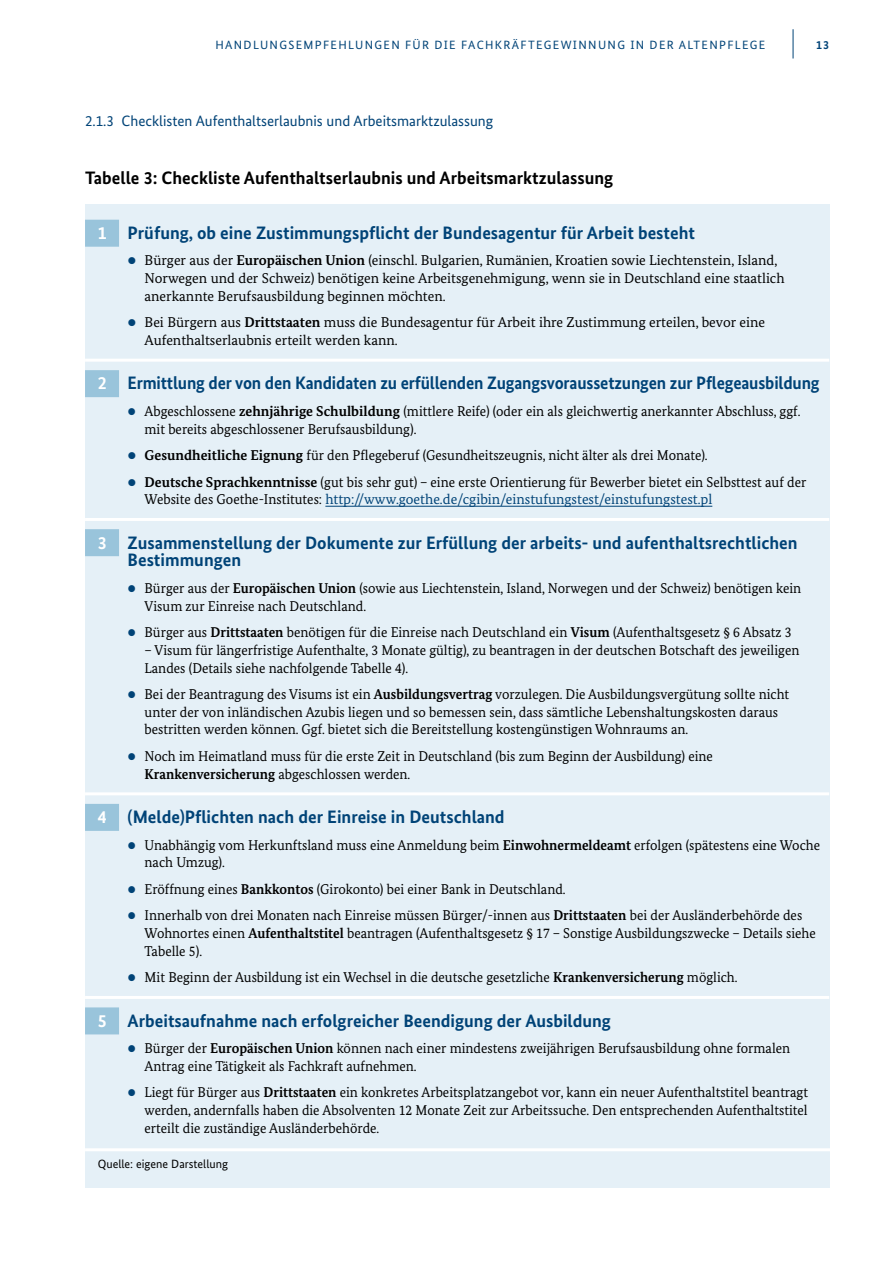
<style>
.page{position:relative;width:893px;height:1263px;background:#fff}
.page>*{position:absolute;margin:0;border:0;box-sizing:border-box;transform-origin:0 0}
.t1{font:700 18px/17.7px "Bundes Sans";color:#004377}
.t2{font:700 18px "Bundes Sans";color:#004377;scale:.96 1}
.t3{font:700 18px "Bundes Sans";color:#000}
.t4{font:15px "Bundes Sans";color:#004377}
.t5{font:14.25px/17.7px "Bundes Serif";color:#000;scale:.96 1}
.t6{font:14.25px/17.7px "Bundes Serif";color:#000}
.t7{font:12px "Bundes Sans";letter-spacing:.11em;color:#004377}
.t8{font:12px "Bundes Sans";color:#000}
.t9{font:700 12px "Bundes Sans";color:#004377}
.s1{color:#fff}
.s2{color:#004377}
.s3{font-weight:700}
</style>
<div class="page">
<hr style="left:793px;top:29px;width:1px;height:30px;background:#004377">
<div style="left:85px;top:204px;width:744px;height:983px;background:#e5f0f7"></div>
<div style="left:85px;top:220px;width:34px;height:27px;background:#99c4db"></div>
<hr style="left:85px;top:359px;width:744px;height:3px;background:#fff">
<div style="left:85px;top:370px;width:34px;height:27px;background:#99c4db"></div>
<hr style="left:325px;top:506px;width:387px;height:1px;background:#004377">
<hr style="left:85px;top:518px;width:744px;height:3px;background:#fff">
<div style="left:85px;top:529px;width:34px;height:27px;background:#99c4db"></div>
<hr style="left:85px;top:792px;width:744px;height:3px;background:#fff">
<div style="left:85px;top:804px;width:34px;height:27px;background:#99c4db"></div>
<hr style="left:85px;top:996px;width:744px;height:3px;background:#fff">
<div style="left:85px;top:1007px;width:34px;height:27px;background:#99c4db"></div>
<hr style="left:85px;top:1148px;width:753px;height:3px;background:#fff">
<p class="t7" style="left:215px;top:37px;width:551px">HANDLUNGSEMPFEHLUNGEN FÜR DIE FACHKRÄFTEGEWINNUNG IN DER ALTENPFLEGE</p>
<p class="t9" style="left:816px;top:37px;width:15px">13</p>
<h5 class="t4" style="left:85px;top:112px;width:410px">2.1.3 Checklisten Aufenthaltserlaubnis und Arbeitsmarktzulassung</h5>
<h4 class="t3" style="left:85px;top:167px;width:530px">Tabelle 3: Checkliste Aufenthaltserlaubnis und Arbeitsmarktzulassung</h4>
<p class="t1" style="left:98px;top:224px;width:599px"><span class="s1">1</span> Prüfung, ob eine Zustimmungspflicht der Bundesagentur für Arbeit besteht</p>
<p class="t6" style="left:145px;top:251px;width:641px;text-indent:-17px"><span class="s2">•</span> Bürger aus der <span class="s3">Europäischen Union</span> (einschl. Bulgarien, Rumänien, Kroatien sowie Liechtenstein, Island,<br>Norwegen und der Schweiz) benötigen keine Arbeitsgenehmigung, wenn sie in Deutschland eine staatlich anerkannte Berufsausbildung beginnen möchten.</p>
<p class="t6" style="left:145px;top:313px;width:622px;text-indent:-17px"><span class="s2">•</span> Bei Bürgern aus <span class="s3">Drittstaaten</span> muss die Bundesagentur für Arbeit ihre Zustimmung erteilen, bevor eine<br>Aufenthaltserlaubnis erteilt werden kann.</p>
<p class="t2" style="left:98px;top:372px;width:753px"><span class="s1">2</span> Ermittlung der von den Kandidaten zu erfüllenden Zugangsvoraussetzungen zur Pflegeausbildung</p>
<p class="t5" style="left:145px;top:402px;width:685px;text-indent:-17px"><span class="s2">•</span> Abgeschlossene <span class="s3">zehnjährige Schulbildung</span> (mittlere Reife) (oder ein als gleichwertig anerkannter Abschluss, ggf. mit bereits abgeschlossener Berufsausbildung).</p>
<p class="t5" style="left:128px;top:446px;width:606px"><span class="s2">•</span> <span class="s3">Gesundheitliche Eignung</span> für den Pflegeberuf (Gesundheitszeugnis, nicht älter als drei Monate).</p>
<p class="t5" style="left:145px;top:473px;width:691px;text-indent:-17px"><span class="s2">•</span> <span class="s3">Deutsche Sprachkenntnisse</span> (gut bis sehr gut) – eine erste Orientierung für Bewerber bietet ein Selbsttest auf der<br>Website des Goethe-Institutes: <span class="s2">http://www.goethe.de/cgibin/einstufungstest/einstufungstest.pl</span></p>
<p class="t1" style="left:128px;top:533px;width:672px;text-indent:-30px"><span class="s1">3</span> Zusammenstellung der Dokumente zur Erfüllung der arbeits- und aufenthaltsrechtlichen<br>Bestimmungen</p>
<p class="t5" style="left:145px;top:579px;width:686px;text-indent:-17px"><span class="s2">•</span> Bürger aus der <span class="s3">Europäischen Union</span> (sowie aus Liechtenstein, Island, Norwegen und der Schweiz) benötigen kein<br>Visum zur Einreise nach Deutschland.</p>
<p class="t5" style="left:128px;top:623px;width:693px"><span class="s2">•</span> Bürger aus <span class="s3">Drittstaaten</span> benötigen für die Einreise nach Deutschland ein <span class="s3">Visum</span> (Aufenthaltsgesetz § 6 Absatz 3</p>
<p class="t5" style="left:145px;top:641px;width:684px">– Visum für längerfristige Aufenthalte, 3 Monate gültig), zu beantragen in der deutschen Botschaft des jeweiligen<br>Landes (Details siehe nachfolgende Tabelle 4).</p>
<p class="t5" style="left:145px;top:685px;width:673px;text-indent:-17px"><span class="s2">•</span> Bei der Beantragung des Visums ist ein <span class="s3">Ausbildungsvertrag</span> vorzulegen. Die Ausbildungsvergütung sollte nicht unter der von inländischen Azubis liegen und so bemessen sein, dass sämtliche Lebenshaltungskosten daraus bestritten werden können. Ggf. bietet sich die Bereitstellung kostengünstigen Wohnraums an.</p>
<p class="t5" style="left:145px;top:747px;width:594px;text-indent:-17px"><span class="s2">•</span> Noch im Heimatland muss für die erste Zeit in Deutschland (bis zum Beginn der Ausbildung) eine<br><span class="s3">Krankenversicherung</span> abgeschlossen werden.</p>
<p class="t1" style="left:98px;top:808px;width:408px"><span class="s1">4</span> (Melde)Pflichten nach der Einreise in Deutschland</p>
<p class="t5" style="left:145px;top:836px;width:705px;text-indent:-17px"><span class="s2">•</span> Unabhängig vom Herkunftsland muss eine Anmeldung beim <span class="s3">Einwohnermeldeamt</span> erfolgen (spätestens eine Woche nach Umzug).</p>
<p class="t5" style="left:128px;top:880px;width:458px"><span class="s2">•</span> Eröffnung eines <span class="s3">Bankkontos</span> (Girokonto) bei einer Bank in Deutschland.</p>
<p class="t5" style="left:145px;top:906px;width:701px;text-indent:-17px"><span class="s2">•</span> Innerhalb von drei Monaten nach Einreise müssen Bürger/-innen aus <span class="s3">Drittstaaten</span> bei der Ausländerbehörde des<br>Wohnortes einen <span class="s3">Aufenthaltstitel</span> beantragen (Aufenthaltsgesetz § 17 – Sonstige Ausbildungszwecke – Details siehe<br>Tabelle 5).</p>
<p class="t5" style="left:128px;top:968px;width:637px"><span class="s2">•</span> Mit Beginn der Ausbildung ist ein Wechsel in die deutsche gesetzliche <span class="s3">Krankenversicherung</span> möglich.</p>
<p class="t1" style="left:98px;top:1011px;width:515px"><span class="s1">5</span> Arbeitsaufnahme nach erfolgreicher Beendigung der Ausbildung</p>
<p class="t5" style="left:145px;top:1039px;width:674px;text-indent:-17px"><span class="s2">•</span> Bürger der <span class="s3">Europäischen Union</span> können nach einer mindestens zweijährigen Berufsausbildung ohne formalen<br>Antrag eine Tätigkeit als Fachkraft aufnehmen.</p>
<p class="t5" style="left:145px;top:1083px;width:693px;text-align:justify;text-indent:-17px"><span class="s2">•</span> Liegt für Bürger aus <span class="s3">Drittstaaten</span> ein konkretes Arbeitsplatzangebot vor, kann ein neuer Aufenthaltstitel beantragt werden, andernfalls haben die Absolventen 12 Monate Zeit zur Arbeitssuche. Den entsprechenden Aufenthaltstitel erteilt die zuständige Ausländerbehörde.</p>
<p class="t8" style="left:98px;top:1157px;width:132px">Quelle: eigene Darstellung</p>
</div>
